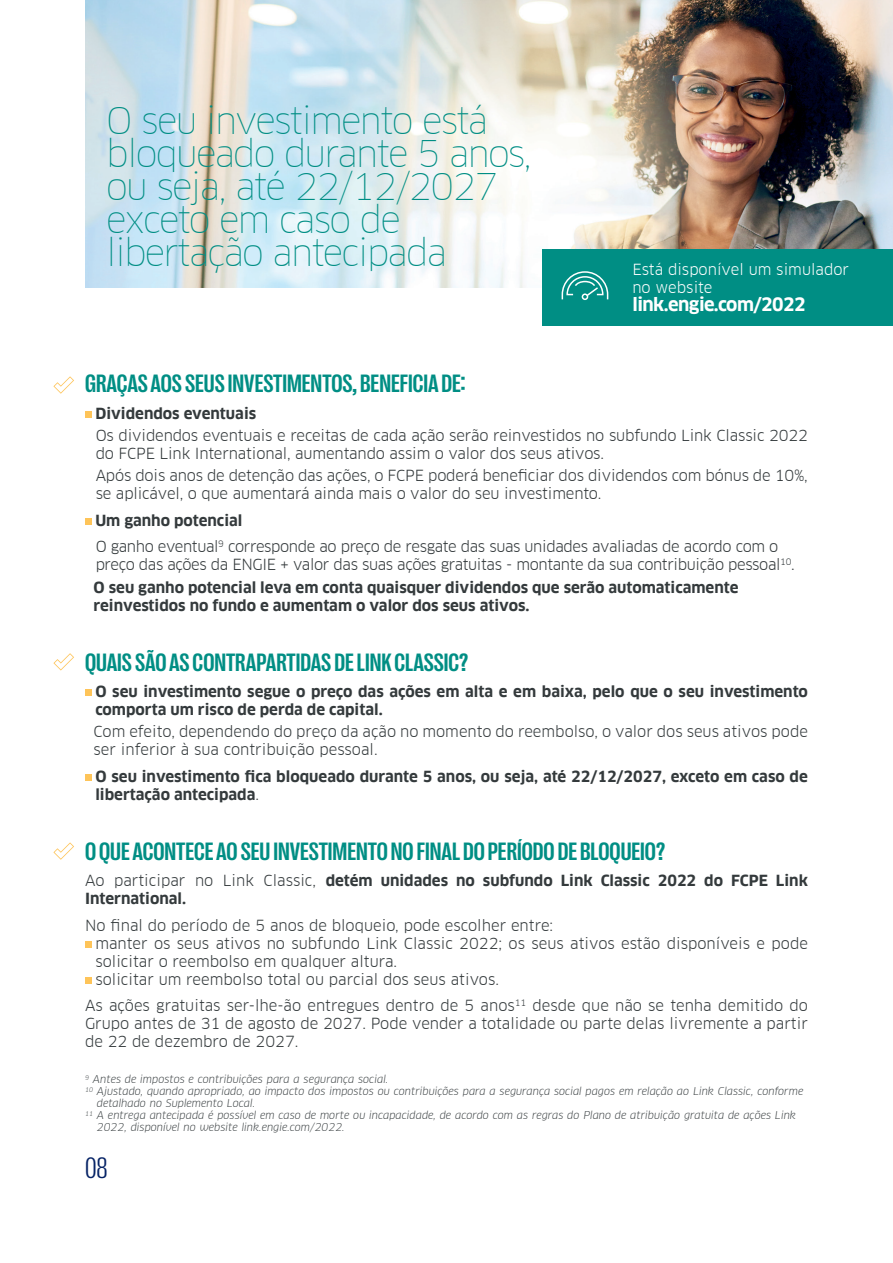
<style>
.page{position:relative;width:893px;height:1263px;background:#fff}
.page>*{position:absolute;margin:0;border:0;box-sizing:border-box;transform-origin:0 0}
.t1{font:100 36px/33px "Clan Offc Pro";letter-spacing:-.05em;color:#008e84}
.t2{font:300 condensed 30px "Right Grotesk";color:#052265}
.t3{font:700 condensed 25.5px "Right Grotesk";color:#008e84}
.t4{font:700 18px "Clan Offc Pro";letter-spacing:-.03em;color:#fff}
.t5{font:15px/18px "Clan Offc Pro";letter-spacing:-.01em;color:#343a3c}
.t6{font:700 15px/18px "Clan Offc Pro";color:#343a3c}
.t7{font:15px/18px "Clan Offc Pro";color:#fff}
.t8{font:italic 10.5px/12px "Clan Offc Pro";color:#343a3c}
.s1{font-weight:400}
</style>
<div class="page">
<img style="left:85px;top:0;width:808px;height:287px">
<div style="left:543px;top:249px;width:350px;height:76px;background:#008e84"></div>
<svg style="left:53px;top:376px;width:21px;height:18px"></svg>
<svg style="left:53px;top:653px;width:21px;height:17px"></svg>
<svg style="left:53px;top:842px;width:21px;height:18px"></svg>
<svg style="left:85px;top:411px;width:6px;height:6px"></svg>
<svg style="left:85px;top:518px;width:6px;height:6px"></svg>
<svg style="left:85px;top:689px;width:6px;height:6px"></svg>
<svg style="left:85px;top:774px;width:6px;height:6px"></svg>
<svg style="left:85px;top:941px;width:6px;height:6px"></svg>
<svg style="left:85px;top:977px;width:6px;height:6px"></svg>
<svg style="left:562px;top:271px;width:46px;height:29px"></svg>
<p class="t1" style="left:106px;top:104px;width:427px">O seu investimento está bloqueado durante 5 anos,</p>
<p class="t1" style="left:106px;top:170px;width:393px">ou seja, até 22/12/2027</p>
<p class="t1" style="left:106px;top:203px;width:296px">exceto em caso de</p>
<p class="t1" style="left:106px;top:236px;width:342px">libertação antecipada</p>
<p class="t7" style="left:632px;top:260px;width:218px">Está disponível um simulador no website</p>
<p class="t4" style="left:632px;top:294px;width:175px">link.engie.com/2022</p>
<p class="t3" style="left:85px;top:370px;width:382px">GRAÇAS AOS SEUS INVESTIMENTOS, BENEFICIA DE:</p>
<p class="t6" style="left:95px;top:404px;width:162px">Dividendos eventuais</p>
<p class="t5" style="left:96px;top:426px;width:714px">Os dividendos eventuais e receitas de cada ação serão reinvestidos no subfundo Link Classic 2022 do FCPE Link International, aumentando assim o valor dos seus ativos.</p>
<p class="t5" style="left:96px;top:467px;width:714px">Após dois anos de detenção das ações, o FCPE poderá beneficiar dos dividendos com bónus de 10%, se aplicável, o que aumentará ainda mais o valor do seu investimento.</p>
<p class="t6" style="left:95px;top:511px;width:148px">Um ganho potencial</p>
<p class="t5" style="left:96px;top:538px;width:701px">O ganho eventual<sup>9</sup> corresponde ao preço de resgate das suas unidades avaliadas de acordo com o preço das ações da ENGIE + valor das suas ações gratuitas - montante da sua contribuição pessoal<sup>10</sup>.</p>
<p class="t6" style="left:94px;top:578px;width:646px">O seu ganho potencial leva em conta quaisquer dividendos que serão automaticamente reinvestidos no fundo e aumentam o valor dos seus ativos.</p>
<p class="t3" style="left:85px;top:649px;width:385px">QUAIS SÃO AS CONTRAPARTIDAS DE LINK CLASSIC?</p>
<p class="t6" style="left:95px;top:682px;width:714px">O seu investimento segue o preço das ações em alta e em baixa, pelo que o seu investimento comporta um risco de perda de capital.</p>
<p class="t5" style="left:94px;top:723px;width:716px">Com efeito, dependendo do preço da ação no momento do reembolso, o valor dos seus ativos pode ser inferior à sua contribuição pessoal.</p>
<p class="t6" style="left:95px;top:767px;width:714px">O seu investimento fica bloqueado durante 5 anos, ou seja, até 22/12/2027, exceto em caso de libertação antecipada<span class="s1">.</span></p>
<p class="t3" style="left:85px;top:838px;width:582px">O QUE ACONTECE AO SEU INVESTIMENTO NO FINAL DO PERÍODO DE BLOQUEIO?</p>
<p class="t6" style="left:85px;top:872px;width:724px"><span class="s1">Ao participar no Link Classic,</span> detém unidades no subfundo Link Classic 2022 do FCPE Link<br>International.</p>
<p class="t5" style="left:85px;top:916px;width:470px">No final do período de 5 anos de bloqueio, pode escolher entre:</p>
<p class="t5" style="left:95px;top:934px;width:714px">manter os seus ativos no subfundo Link Classic 2022; os seus ativos estão disponíveis e pode solicitar o reembolso em qualquer altura.</p>
<p class="t5" style="left:95px;top:970px;width:405px">solicitar um reembolso total ou parcial dos seus ativos.</p>
<p class="t5" style="left:85px;top:997px;width:724px;text-align:justify">As ações gratuitas ser-lhe-ão entregues dentro de 5 anos<sup>11</sup> desde que não se tenha demitido do Grupo antes de 31 de agosto de 2027. Pode vender a totalidade ou parte delas livremente a partir de 22 de dezembro de 2027.</p>
<p class="t8" style="left:85px;top:1073px;width:305px"><sup>9</sup> Antes de impostos e contribuições para a segurança social.</p>
<p class="t8" style="left:97px;top:1085px;width:708px;text-indent:-12px"><sup>10</sup> Ajustado, quando apropriado, ao impacto dos impostos ou contribuições para a segurança social pagos em relação ao Link Classic, conforme detalhado no Suplemento Local.</p>
<p class="t8" style="left:97px;top:1109px;width:701px;text-indent:-12px"><sup>11</sup> A entrega antecipada é possível em caso de morte ou incapacidade, de acordo com as regras do Plano de atribuição gratuita de ações Link<br>2022, disponível no website link.engie.com/2022.</p>
<p class="t2" style="left:85px;top:1152px;width:24px">08</p>
</div>
